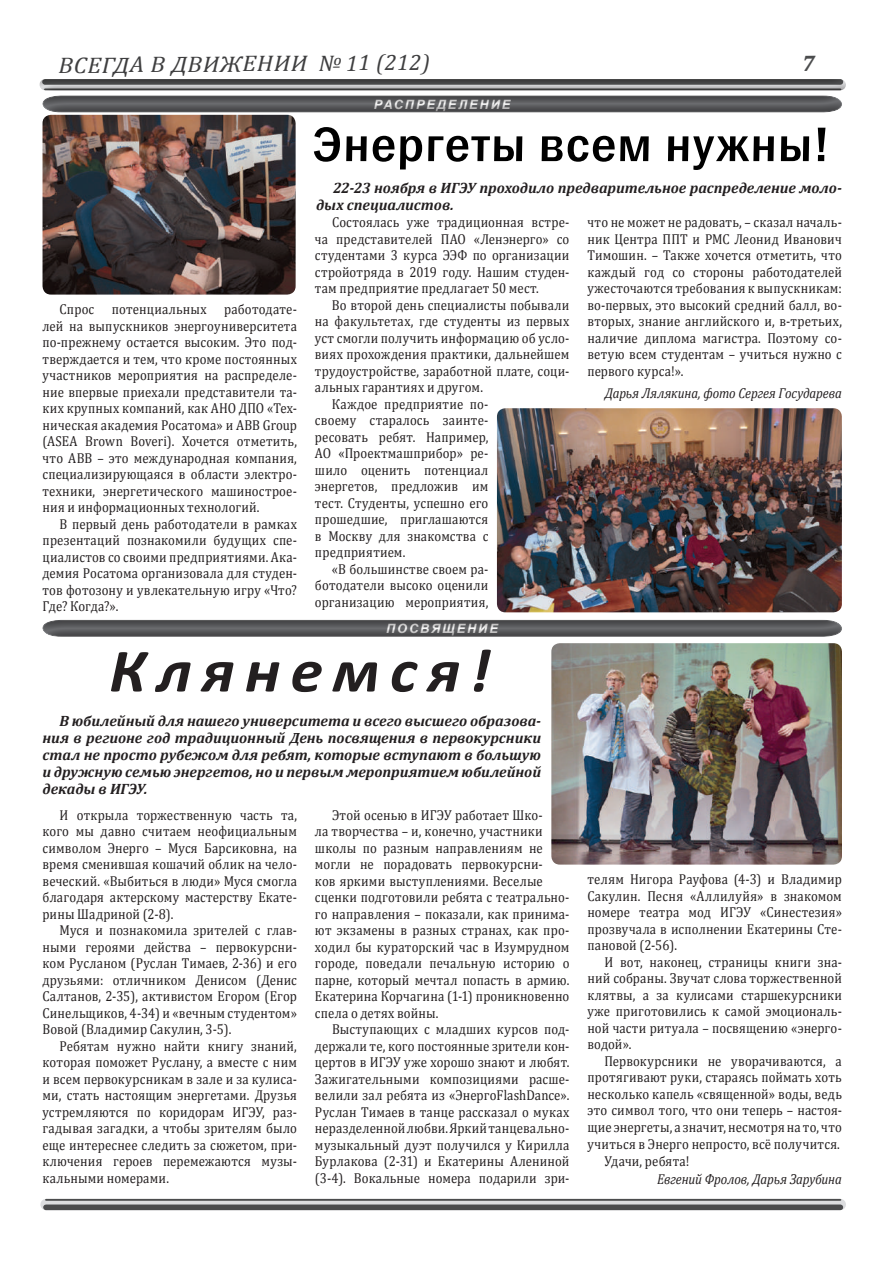
<style>
.page{position:relative;width:893px;height:1263px;background:#fff}
.page>*{position:absolute;margin:0;border:0;box-sizing:border-box;transform-origin:0 0}
.t1{font:italic 700 61.8px "Calibri";letter-spacing:.15em;color:#231f20;scale:1.07 1}
.t2{font:500 condensed 50.1px "Franklin Gothic";letter-spacing:.035em;color:#000;scale:1.14 1}
.t3{font:italic 22.5px "Cambria";color:#3e3e3f;scale:1.09 1}
.t4{font:italic 700 15px/17px "Cambria";letter-spacing:-.005em;color:#231f20;text-align:justify}
.t5{font:14.4px/16.5px "Cambria";letter-spacing:.01em;color:#231f20;text-align:justify;scale:.89 1}
.t6{font:italic 14.4px "Cambria";letter-spacing:-.005em;color:#231f20;scale:.89 1}
.t7{font:italic 700 12.9px "Arial";letter-spacing:.15em;color:#fff}
</style>
<div class="page">
<div style="left:46px;top:1199px;width:794px;height:11px;background:#dcdddf"></div>
<hr style="left:46px;top:1199px;width:794px;height:2px;background:#4b4c4d">
<div style="left:46px;top:1204px;width:794px;height:6px;background:#4b4c4d"></div>
<div style="left:0;top:34px;width:890px;height:102px;background:#231f20;opacity:.5"></div>
<div style="left:41px;top:84px;width:801px;height:31px;background:#231f20;opacity:.5"></div>
<div style="left:41px;top:608px;width:801px;height:31px;background:#231f20;opacity:.5"></div>
<img style="left:551px;top:643px;width:291px;height:222px">
<img style="left:43px;top:115px;width:253px;height:180px">
<img style="left:497px;top:408px;width:345px;height:204px">
<svg style="left:804px;top:56px;width:12px;height:15px"></svg>
<h3 class="t3" style="left:58px;top:51px;width:342px;rotate:-1deg">ВСЕГДА В ДВИЖЕНИИ № 11 (212)</h3>
<p class="t7" style="left:374px;top:96px;width:138px">РАСПРЕДЕЛЕНИЕ</p>
<h2 class="t2" style="left:313px;top:112px;width:457px">Энергеты всем нужны!</h2>
<p class="t5" style="left:43px;top:301px;width:287px;text-indent:17px">Спрос потенциальных работодате&shy;лей на выпускников энергоуниверситета по-прежнему остается высоким. Это под&shy;тверждается и тем, что кроме постоянных участников мероприятия на распределе&shy;ние впервые приехали представители та&shy;ких крупных компаний, как АНО ДПО «Тех&shy;ническая академия Росатома» и ABB Group (ASEA Brown Boveri). Хочется отметить, что ABB – это международная компания, специализирующаяся в области электро&shy;техники, энергетического машинострое&shy;ния и информационных технологий.</p>
<p class="t5" style="left:43px;top:516px;width:287px;text-indent:17px">В первый день работодатели в рамках презентаций познакомили будущих спе&shy;циалистов со своими предприятиями. Ака&shy;демия Росатома организовала для студен&shy;тов фотозону и увлекательную игру «Что?<br>Где? Когда?».</p>
<p class="t4" style="left:316px;top:179px;width:527px;text-indent:17px">22-23 ноября в ИГЭУ проходило предварительное распределение моло&shy;дых специалистов.</p>
<p class="t5" style="left:315px;top:214px;width:287px;text-indent:17px">Состоялась уже традиционная встре&shy;ча представителей ПАО «Ленэнерго» со студентами 3 курса ЭЭФ по организации стройотряда в 2019 году. Нашим студен&shy;там предприятие предлагает 50 мест.</p>
<p class="t5" style="left:332px;top:296px;width:268px">Во второй день специалисты побывали</p>
<p class="t5" style="left:315px;top:313px;width:287px">на факультетах, где студенты из первых</p>
<p class="t5" style="left:315px;top:329px;width:287px">уст смогли получить информацию об усло-</p>
<p class="t5" style="left:315px;top:346px;width:287px">виях прохождения практики, дальнейшем</p>
<p class="t5" style="left:315px;top:362px;width:287px">трудоустройстве, заработной плате, соци-</p>
<p class="t5" style="left:315px;top:379px;width:190px">альных гарантиях и другом.</p>
<p class="t5" style="left:332px;top:395px;width:177px">Каждое предприятие по-</p>
<p class="t5" style="left:315px;top:412px;width:196px">своему старалось заинте-</p>
<p class="t5" style="left:315px;top:428px;width:196px">ресовать ребят. Например,</p>
<p class="t5" style="left:315px;top:445px;width:196px">АО «Проектмашприбор» ре-</p>
<p class="t5" style="left:315px;top:461px;width:196px">шило оценить потенциал</p>
<p class="t5" style="left:315px;top:478px;width:196px">энергетов, предложив им</p>
<p class="t5" style="left:315px;top:494px;width:196px">тест. Студенты, успешно его</p>
<p class="t5" style="left:315px;top:511px;width:196px">прошедшие, приглашаются</p>
<p class="t5" style="left:315px;top:527px;width:196px">в Москву для знакомства с</p>
<p class="t5" style="left:315px;top:544px;width:103px">предприятием.</p>
<p class="t5" style="left:332px;top:560px;width:177px">«В большинстве своем ра-</p>
<p class="t5" style="left:315px;top:577px;width:196px">ботодатели высоко оценили</p>
<p class="t5" style="left:315px;top:593px;width:196px">организацию мероприятия,</p>
<p class="t7" style="left:386px;top:620px;width:113px">ПОСВЯЩЕНИЕ</p>
<p class="t5" style="left:587px;top:214px;width:287px">что не может не радовать, – сказал началь&shy;ник Центра ППТ и РМС Леонид Иванович Тимошин. – Также хочется отметить, что каждый год со стороны работодателей ужесточаются требования к выпускникам: во-первых, это высокий средний балл, во&shy;вторых, знание английского и, в-третьих, наличие диплома магистра. Поэтому со&shy;ветую всем студентам – учиться нужно с первого курса!».</p>
<p class="t6" style="left:605px;top:383px;width:268px">Дарья Лялякина, фото Сергея Государева</p>
<h1 class="t1" style="left:109px;top:632px;width:358px">Клянемся!</h1>
<p class="t4" style="left:43px;top:712px;width:500px;text-indent:17px">В юбилейный для нашего университета и всего высшего образова&shy;ния в регионе год традиционный День посвящения в первокурсники стал не просто рубежом для ребят, которые вступают в большую и дружную семью энергетов, но и первым мероприятием юбилейной декады в ИГЭУ.</p>
<p class="t5" style="left:43px;top:806px;width:287px;text-indent:17px">И открыла торжественную часть та, кого мы давно считаем неофициальным символом Энерго – Муся Барсиковна, на время сменившая кошачий облик на чело&shy;веческий. «Выбиться в люди» Муся смогла благодаря актерскому мастерству Екате&shy;рины Шадриной (2-8).</p>
<p class="t5" style="left:43px;top:922px;width:287px;text-indent:17px">Муся и познакомила зрителей с глав&shy;ными героями действа – первокурсни&shy;ком Русланом (Руслан Тимаев, 2-36) и его друзьями: отличником Денисом (Денис Салтанов, 2-35), активистом Егором (Егор Синельщиков, 4-34) и «вечным студентом» Вовой (Владимир Сакулин, 3-5).</p>
<p class="t5" style="left:43px;top:1037px;width:287px;text-indent:17px">Ребятам нужно найти книгу знаний, которая поможет Руслану, а вместе с ним и всем первокурсникам в зале и за кулиса&shy;ми, стать настоящим энергетами. Друзья устремляются по коридорам ИГЭУ, раз&shy;гадывая загадки, а чтобы зрителям было еще интереснее следить за сюжетом, при&shy;ключения героев перемежаются музы&shy;кальными номерами.</p>
<p class="t5" style="left:315px;top:806px;width:287px;text-align:left;text-indent:17px">Этой осенью в ИГЭУ работает Шко-<br>ла творчества – и, конечно, участники школы по разным направлениям не могли не порадовать первокурсни-<br>ков яркими выступлениями. Веселые сценки подготовили ребята с театрально&shy;го направления – показали, как принима&shy;ют экзамены в разных странах, как про&shy;ходил бы кураторский час в Изумрудном городе, поведали печальную историю о парне, который мечтал попасть в армию.<br>Екатерина Корчагина (1-1) проникновенно спела о детях войны.</p>
<p class="t5" style="left:315px;top:1021px;width:287px;text-indent:17px">Выступающих с младших курсов под&shy;держали те, кого постоянные зрители кон&shy;цертов в ИГЭУ уже хорошо знают и любят.<br>Зажигательными композициями расше&shy;велили зал ребята из «ЭнергоFlashDance».<br>Руслан Тимаев в танце рассказал о муках неразделенной любви. Яркий танцевально&shy;музыкальный дуэт получился у Кирилла Бурлакова (2-31) и Екатерины Алениной (3-4). Вокальные номера подарили зри-</p>
<p class="t5" style="left:587px;top:871px;width:287px">телям Нигора Рауфова (4-3) и Владимир Сакулин. Песня «Аллилуйя» в знакомом номере театра мод ИГЭУ «Синестезия» прозвучала в исполнении Екатерины Сте&shy;пановой (2-56).</p>
<p class="t5" style="left:587px;top:954px;width:287px;text-indent:17px">И вот, наконец, страницы книги зна&shy;ний собраны. Звучат слова торжественной клятвы, а за кулисами старшекурсники уже приготовились к самой эмоциональ&shy;ной части ритуала – посвящению «энерго&shy;водой».</p>
<p class="t5" style="left:604px;top:1053px;width:268px">Первокурсники не уворачиваются, а</p>
<p class="t5" style="left:587px;top:1069px;width:287px">протягивают руки, стараясь поймать хоть</p>
<p class="t5" style="left:587px;top:1086px;width:287px">несколько капель «священной» воды, ведь</p>
<p class="t5" style="left:587px;top:1102px;width:287px">это символ того, что они теперь – настоя-</p>
<p class="t5" style="left:587px;top:1119px;width:287px">щие энергеты, а значит, несмотря на то, что</p>
<p class="t5" style="left:587px;top:1135px;width:285px">учиться в Энерго непросто, всё получится.</p>
<p class="t5" style="left:604px;top:1152px;width:97px">Удачи, ребята!</p>
<p class="t6" style="left:657px;top:1168px;width:209px">Евгений Фролов, Дарья Зарубина</p>
</div>
